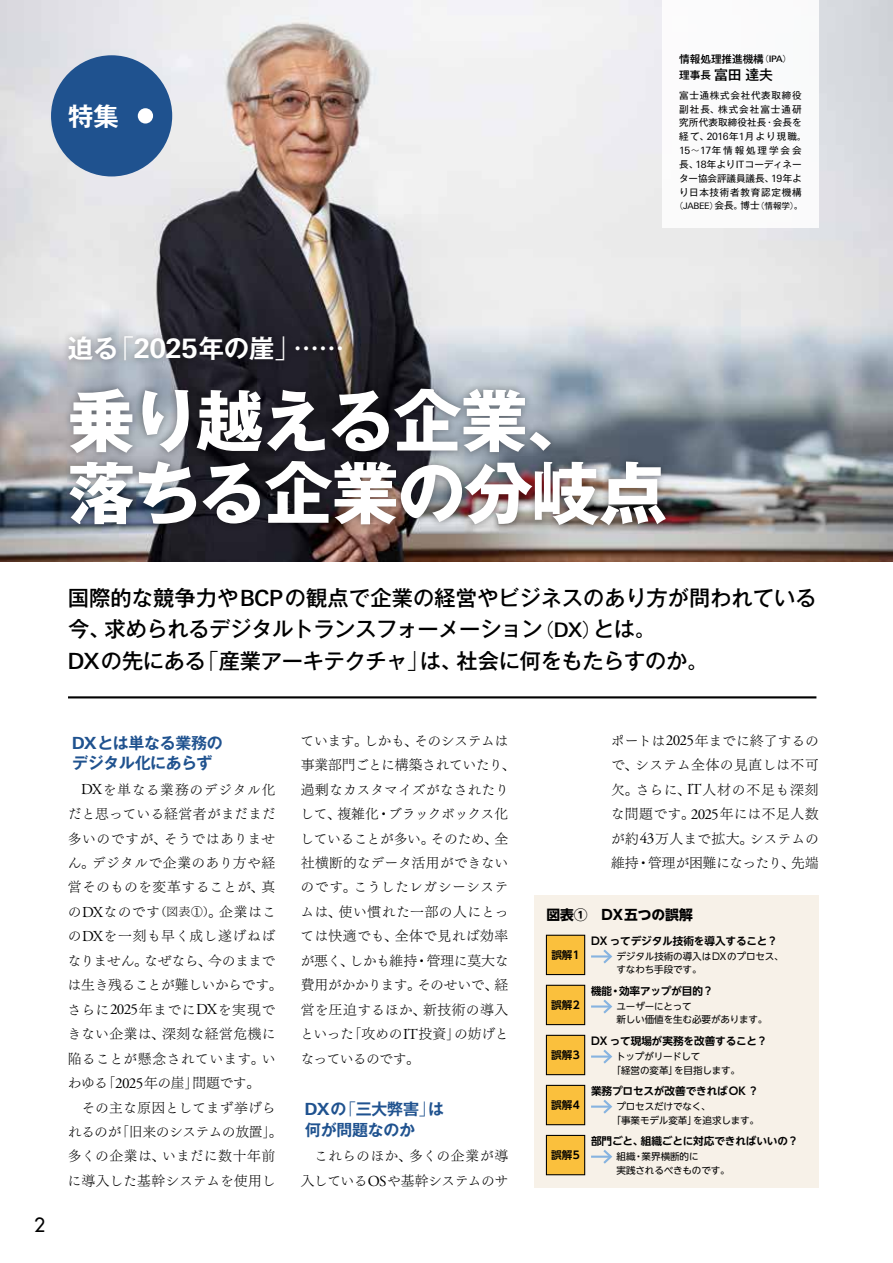
<style>
.page{position:relative;width:893px;height:1263px;background:#fff}
.page>*{position:absolute;margin:0;border:0;box-sizing:border-box;transform-origin:0 0}
.t1{font:700 68.1px/72.3px "Gothic MB101 Pr 6";letter-spacing:-.03em;color:#fff}
.t2{font:700 25.5px "Gothic MB101 Pr 6 De";letter-spacing:-.01em;color:#fff}
.t3{font:500 21.3px/32px "Gothic MB101 Pr 6";letter-spacing:-.01em;color:#000}
.t4{font:19.2px "Futura";color:#000}
.t5{font:700 15.9px/20.2px "Gothic MB101 Pr 6 De";letter-spacing:-.02em;color:#1f528f}
.t6{font:13.8px/24.5px "Tsuku Min Pr 6 N L";color:#000}
.t7{font:700 13.8px "UD Shin Go NT Pr 6";letter-spacing:-.005em;color:#000}
.t8{font:500 13.8px "Gothic MB101 Pr 6";color:#000}
.t9{font:700 10.65px "UD Shin Go NT Pr 6 De";letter-spacing:-.01em;color:#000}
.t10{font:500 10.65px "Gothic MB101 Pr 6";letter-spacing:-.005em;color:#000}
.t11{font:9.6px/13.8px "Gothic MB101 Pr 6";letter-spacing:.07em;color:#000;text-align:center}
.t12{font:9.6px/13.8px "UD Shin Go NT Pr 6";letter-spacing:-.015em;color:#000}
.s1{font-weight:300;font-size:8.55px}
.s2{font-family:"Univers Next Pro";font-size:9px}
.s3{font-size:10.65px}
.s4{font-family:"Univers Next Pro";font-size:10.05px}
.s5{font-weight:300}
.s6{font-size:8.55px}
.s7{font-family:"Gothic MB101 Pr 6";font-weight:300}
.s8{font-family:"Univers Next Pro";font-size:26.85px}
.s9{font-family:"Univers Next Pro";font-size:22.35px}
.s10{font-weight:300;font-size:19.2px}
.s11{font-family:"Univers Next Pro";font-size:20.1px}
.s12{font-family:"Univers Next Pro";font-size:16.8px}
.s13{font-family:"Adobe Garamond Pro";font-size:15.15px}
.s14{font-size:11.7px}
</style>
<div class="page">
<img style="left:0;top:0;width:893px;height:561px">
<div style="left:534px;top:895px;width:285px;height:292px;background:#f7f1e8"></div>
<hr style="left:68px;top:696px;width:748px;height:2px;background:#000">
<div style="left:61px;top:328px;width:289px;height:40px;background:#000;opacity:.4"></div>
<div style="left:62px;top:381px;width:611px;height:152px;background:#000;opacity:.4"></div>
<div style="left:51px;top:55px;width:121px;height:121px;background:#1f528f;border-radius:50%"></div>
<div style="left:138px;top:108px;width:15px;height:16px;background:#fff;border-radius:50%"></div>
<div style="left:662px;top:0;width:157px;height:227px;background:#fff"></div>
<div style="left:546px;top:935px;width:39px;height:39px;background:#fac03d"></div>
<div style="left:546px;top:935px;width:39px;height:40px;border:1px solid #000"></div>
<hr style="left:591px;top:955px;width:20px;height:2px;background:#86b3e0">
<svg style="left:601px;top:949px;width:12px;height:15px"></svg>
<div style="left:546px;top:1035px;width:39px;height:40px;background:#fac03d"></div>
<div style="left:546px;top:1035px;width:39px;height:40px;border:1px solid #000"></div>
<hr style="left:591px;top:1055px;width:20px;height:3px;background:#86b3e0">
<svg style="left:601px;top:1049px;width:12px;height:15px"></svg>
<div style="left:546px;top:985px;width:39px;height:39px;background:#fac03d"></div>
<div style="left:546px;top:985px;width:39px;height:40px;border:1px solid #000"></div>
<hr style="left:591px;top:1005px;width:20px;height:2px;background:#86b3e0">
<svg style="left:601px;top:999px;width:12px;height:15px"></svg>
<div style="left:546px;top:1085px;width:39px;height:40px;background:#fac03d"></div>
<div style="left:546px;top:1085px;width:39px;height:40px;border:1px solid #000"></div>
<hr style="left:591px;top:1105px;width:20px;height:3px;background:#86b3e0">
<svg style="left:601px;top:1099px;width:12px;height:15px"></svg>
<div style="left:546px;top:1135px;width:39px;height:40px;background:#fac03d"></div>
<div style="left:546px;top:1135px;width:39px;height:40px;border:1px solid #000"></div>
<hr style="left:591px;top:1155px;width:20px;height:3px;background:#86b3e0">
<svg style="left:601px;top:1150px;width:12px;height:14px"></svg>
<h2 class="t2" style="left:68px;top:95px;width:52px">特集</h2>
<p class="t10" style="left:679px;top:50px;width:113px">情報処理推進機構<span class="s1">（</span><span class="s2">IPA</span><span class="s1">）</span></p>
<p class="t8" style="left:679px;top:63px;width:95px"><span class="s3">理事長</span>富田達夫</p>
<p class="t11" style="left:675px;top:88px;width:133px">富士通株式会社代表取締役副社長、株式会社富士通研究所代表取締役社長・会長を経て、<span class="s4">2016</span>年<span class="s4">1</span>月より現職。<br><span class="s4">15</span><span class="s5">～</span><span class="s4">17</span>年情報処理学会会長、<span class="s4">18</span>年より<span class="s4">IT</span>コーディネーター協会評議員議長、<span class="s4">19</span>年より日本技術者教育認定機構<span class="s1">（</span><span class="s2">JABEE</span><span class="s1">）</span>会長。博士<span class="s1">（</span><span class="s6">情報学</span><span class="s1">）</span>。</p>
<h2 class="t2" style="left:68px;top:327px;width:278px">迫る<span class="s7">「</span><span class="s8">2025</span>年の崖<span class="s7">」</span>……</h2>
<h1 class="t1" style="left:67px;top:383px;width:601px">乗り越える企業、落ちる企業の分岐点</h1>
<h3 class="t3" style="left:67px;top:580px;width:751px">国際的な競争力や<span class="s9">BCP</span>の観点で企業の経営やビジネスのあり方が問われている今、求められるデジタルトランスフォーメーション<span class="s10">（</span><span class="s11">DX</span><span class="s10">）</span>とは。<br><span class="s9">DX</span>の先にある<span class="s5">「</span>産業アーキテクチャ<span class="s5">」</span>は、社会に何をもたらすのか。</h3>
<h3 class="t4" style="left:34px;top:1212px;width:13px">2</h3>
<p class="t5" style="left:72px;top:732px;width:153px"><span class="s12">DX</span>とは単なる業務のデジタル化にあらず</p>
<p class="t6" style="left:68px;top:776px;width:217px;text-indent:14px"><span class="s13">DX</span>を単なる業務のデジタル化だと思っている経営者がまだまだ多いのですが、そうではありません。デジタルで企業のあり方や経営そのものを変革することが、真の<span class="s13">DX</span>なのです<span class="s14">（図表①）</span>。企業はこの<span class="s13">DX</span>を一刻も早く成し遂げねばなりません。なぜなら、今のままでは生き残ることが難しいからです。さらに<span class="s13">2025</span>年までに<span class="s13">DX</span>を実現できない企業は、深刻な経営危機に陥ることが懸念されています。いわゆる「<span class="s13">2025</span>年の崖」問題です。</p>
<p class="t6" style="left:68px;top:1093px;width:216px;text-align:center">その主な原因としてまず挙げら<br>れるのが「旧来のシステムの放置」。多くの企業は、いまだに数十年前に導入した基幹システムを使用し</p>
<p class="t6" style="left:300px;top:727px;width:217px">ています。しかも、そのシステムは事業部門ごとに構築されていたり、過剰なカスタマイズがなされたりして、複雑化・ブラックボックス化していることが多い。そのため、全社横断的なデータ活用ができないのです。こうしたレガシーシステムは、使い慣れた一部の人にとっては快適でも、全体で見れば効率が悪く、しかも維持・管理に莫大な費用がかかります。そのせいで、経営を圧迫するほか、新技術の導入といった「攻めの<span class="s13">IT</span>投資」の妨げとなっているのです。</p>
<p class="t5" style="left:305px;top:1098px;width:141px"><span class="s12">DX</span>の<span class="s7">「</span>三大弊害<span class="s7">」</span>は何が問題なのか</p>
<p class="t6" style="left:301px;top:1142px;width:209px;text-align:right">これらのほか、多くの企業が導入している<span class="s13">OS</span>や基幹システムのサ</p>
<p class="t6" style="left:611px;top:727px;width:209px;text-align:justify">ポートは<span class="s13">2025</span>年までに終了するので、システム全体の見直しは不可欠。さらに、<span class="s13">IT</span>人材の不足も深刻な問題です。<span class="s13">2025</span>年には不足人数が約<span class="s13">43</span>万人まで拡大。システムの維持・管理が困難になったり、先端</p>
<p class="t7" style="left:546px;top:903px;width:148px">図表①　DX五つの誤解</p>
<p class="t9" style="left:551px;top:946px;width:30px">誤解1</p>
<p class="t9" style="left:591px;top:932px;width:188px">DX ってデジタル技術を導入すること？</p>
<p class="t12" style="left:616px;top:949px;width:169px">デジタル技術の導入はDXのプロセス、すなわち手段です。</p>
<p class="t9" style="left:551px;top:996px;width:30px">誤解2</p>
<p class="t9" style="left:551px;top:1046px;width:30px">誤解3</p>
<p class="t9" style="left:551px;top:1096px;width:30px">誤解4</p>
<p class="t9" style="left:551px;top:1146px;width:30px">誤解5</p>
<p class="t9" style="left:591px;top:982px;width:124px">機能・効率アップが目的？</p>
<p class="t12" style="left:616px;top:999px;width:152px">ユーザーにとって<br>新しい価値を生む必要があります。</p>
<p class="t9" style="left:591px;top:1032px;width:178px">DX って現場が実務を改善すること？</p>
<p class="t12" style="left:612px;top:1049px;width:130px;text-indent:5px">トップがリードして<br>「経営の変革」を目指します。</p>
<p class="t9" style="left:591px;top:1082px;width:169px">業務プロセスが改善できればOK ？</p>
<p class="t12" style="left:612px;top:1099px;width:149px;text-indent:5px">プロセスだけでなく、<br>「事業モデル変革」を追求します。</p>
<p class="t9" style="left:591px;top:1132px;width:209px">部門ごと、組織ごとに対応できればいいの？</p>
<p class="t12" style="left:617px;top:1149px;width:115px">組織・業界横断的に<br>実践されるべきものです。</p>
</div>
